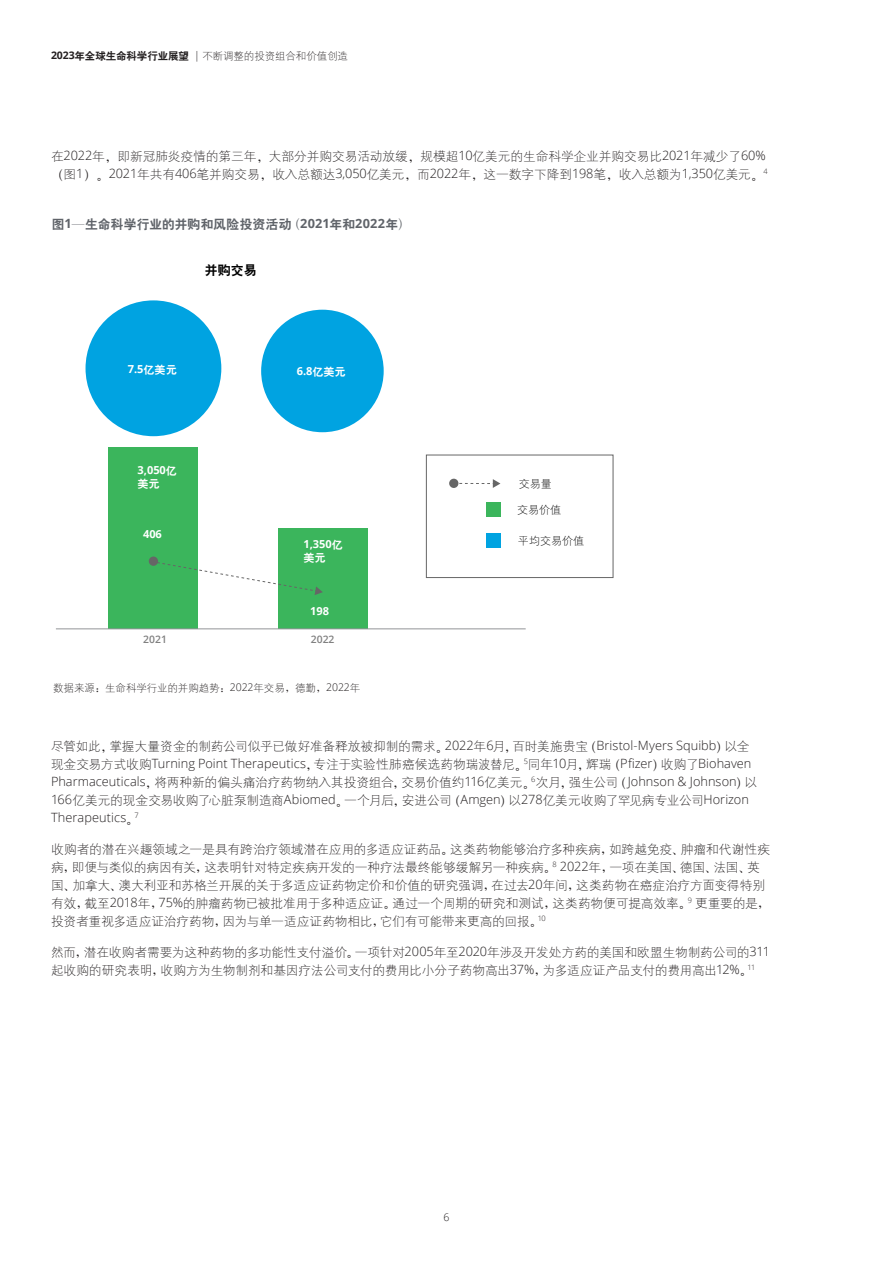
<style>
.page{position:relative;width:893px;height:1263px;background:#fff}
.page>*{position:absolute;margin:0;border:0;box-sizing:border-box;transform-origin:0 0}
.t1{font:12.9px "H Yb 2 gj";color:#000}
.t2{font:12.75px/18px "H Yg 1 gj";letter-spacing:-.01em;color:#231f20}
.t3{font:300 12.75px "Open Sans";color:#231f20}
.t4{font:12.75px "H Yb 2 gj";letter-spacing:.015em;color:#5f6369}
.t5{font:700 11.1px "Open Sans";color:#fff}
.t6{font:11.1px "H Yg 1 gj";color:#000}
.t7{font:11.1px "H Yb 2 gj";color:#fff}
.t8{font:10.5px "H Yg 1 gj";letter-spacing:-.01em;color:#231f20}
.t9{font:300 10.5px "Open Sans";color:#231f20}
.t10{font:600 10.35px "Open Sans";color:#808080}
.s1{font-family:"Open Sans";font-weight:700}
.s2{font-family:"H Yb 2 gj"}
.s3{font-family:"Open Sans";font-weight:300}
.s4{font-family:"H Ya 6 gj"}
.s5{font-family:"H Yb 2 gj";font-weight:400}
.s6{font-family:"H Yg 1 gj";font-weight:400}
.s7{font-family:"H Ya 6 gj";font-weight:400}
</style>
<div class="page">
<div style="left:426px;top:455px;width:187px;height:123px;border:1px solid #666"></div>
<div style="left:278px;top:528px;width:89px;height:101px;background:#3bb55c"></div>
<div style="left:109px;top:447px;width:89px;height:182px;background:#3bb55c"></div>
<hr style="left:56px;top:629px;width:470px;height:1px;background:#929497">
<div style="left:149px;top:556px;width:9px;height:10px;background:#666;border-radius:50%"></div>
<div style="left:449px;top:479px;width:9px;height:9px;background:#666;border-radius:50%"></div>
<svg style="left:153px;top:562px;width:170px;height:33px"></svg>
<svg style="left:455px;top:479px;width:45px;height:9px"></svg>
<div style="left:86px;top:300px;width:135px;height:136px;background:#00a3e1;border-radius:50%"></div>
<div style="left:261px;top:310px;width:123px;height:122px;background:#00a3e1;border-radius:50%"></div>
<div style="left:486px;top:533px;width:14px;height:15px;background:#00a3e1"></div>
<div style="left:486px;top:502px;width:14px;height:14px;background:#3bb55c"></div>
<p class="t8" style="left:51px;top:51px;width:298px"><span class="s1">2023</span><span class="s2">年全球生命科学行业展望</span> <span class="s3">|</span> 不断调整的投资组合和价值创造</p>
<p class="t2" style="left:51px;top:148px;width:718px">在<span class="s3">2022</span>年<span class="s4">，</span>即新冠肺炎疫情的第三年<span class="s4">，</span>大部分并购交易活动放缓<span class="s4">，</span>规模超<span class="s3">10</span>亿美元的生命科学企业并购交易比<span class="s3">2021</span>年减少了<span class="s3">60%</span><span class="s4">（</span>图<span class="s3">1</span><span class="s4">）。</span><span class="s3">2021</span>年共有<span class="s3">406</span>笔并购交易<span class="s4">，</span>收入总额达<span class="s3">3,050</span>亿美元<span class="s4">，</span>而<span class="s3">2022</span>年<span class="s4">，</span>这一数字下降到<span class="s3">198</span>笔<span class="s4">，</span>收入总额为<span class="s3">1,350</span>亿美元<span class="s4">。</span><sup>4</sup></p>
<p class="t4" style="left:52px;top:218px;width:360px">图<span class="s1">1</span><span class="s4">—</span>生命科学行业的并购和风险投资活动<span class="s4">（</span><span class="s1">2021</span>年和<span class="s1">2022</span>年<span class="s4">）</span></p>
<p class="t1" style="left:205px;top:264px;width:53px">并购交易</p>
<p class="t5" style="left:128px;top:361px;width:50px">7.5<span class="s5">亿美元</span></p>
<p class="t5" style="left:137px;top:462px;width:41px">3,050<span class="s5">亿</span></p>
<p class="t7" style="left:137px;top:478px;width:24px">美元</p>
<p class="t5" style="left:143px;top:526px;width:20px">406</p>
<p class="t5" style="left:297px;top:363px;width:50px">6.8<span class="s5">亿美元</span></p>
<p class="t5" style="left:303px;top:536px;width:41px">1,350<span class="s5">亿</span></p>
<p class="t7" style="left:303px;top:552px;width:24px">美元</p>
<p class="t5" style="left:310px;top:603px;width:20px">198</p>
<p class="t10" style="left:143px;top:633px;width:25px">2021</p>
<p class="t10" style="left:311px;top:633px;width:25px">2022</p>
<p class="t8" style="left:53px;top:682px;width:309px">数据来源<span class="s4">：</span>生命科学行业的并购趋势<span class="s4">：</span><span class="s3">2022</span>年交易<span class="s4">，</span>德勤<span class="s4">，</span><span class="s3">2022</span>年</p>
<p class="t6" style="left:519px;top:478px;width:35px">交易量</p>
<p class="t6" style="left:517px;top:504px;width:46px">交易价值</p>
<p class="t6" style="left:518px;top:535px;width:68px">平均交易价值</p>
<p class="t2" style="left:51px;top:738px;width:700px">尽管如此<span class="s4">，</span>掌握大量资金的制药公司似乎已做好准备释放被抑制的需求<span class="s4">。</span><span class="s3">2022</span>年<span class="s3">6</span>月<span class="s4">，</span>百时美施贵宝<span class="s4">（</span><span class="s3">Bristol-Myers Squibb</span><span class="s4">）</span>以全</p>
<p class="t3" style="left:51px;top:755px;width:702px"><span class="s6">现金交易方式收购</span>Turning Point Therapeutics<span class="s7">，</span><span class="s6">专注于实验性肺癌候选药物瑞波替尼</span><span class="s7">。</span><sup>5</sup><span class="s6">同年</span>10<span class="s6">月</span><span class="s7">，</span><span class="s6">辉瑞</span><span class="s7">（</span>Pfizer<span class="s7">）</span><span class="s6">收购了</span>Biohaven</p>
<p class="t2" style="left:51px;top:774px;width:708px"><span class="s3">Pharmaceuticals</span><span class="s4">，</span>将两种新的偏头痛治疗药物纳入其投资组合<span class="s4">，</span>交易价值约<span class="s3">116</span>亿美元<span class="s4">。</span><sup>6</sup>次月<span class="s4">，</span>强生公司<span class="s4">（</span><span class="s3">Johnson &amp; Johnson</span><span class="s4">）</span>以<br><span class="s3">166</span>亿美元的现金交易收购了心脏泵制造商<span class="s3">Abiomed</span><span class="s4">。</span>一个月后<span class="s4">，</span>安进公司<span class="s4">（</span><span class="s3">Amgen</span><span class="s4">）</span>以<span class="s3">278</span>亿美元收购了罕见病专业公司<span class="s3">Horizon</span></p>
<p class="t3" style="left:51px;top:809px;width:89px">Therapeutics<span class="s7">。</span><sup>7</sup></p>
<p class="t2" style="left:51px;top:840px;width:721px">收购者的潜在兴趣领域之一是具有跨治疗领域潜在应用的多适应证药品<span class="s4">。</span>这类药物能够治疗多种疾病<span class="s4">，</span>如跨越免疫<span class="s4">、</span>肿瘤和代谢性疾病<span class="s4">，</span>即便与类似的病因有关<span class="s4">，</span>这表明针对特定疾病开发的一种疗法最终能够缓解另一种疾病<span class="s4">。</span><sup>8</sup> <span class="s3">2022</span>年<span class="s4">，</span>一项在美国<span class="s4">、</span>德国<span class="s4">、</span>法国<span class="s4">、</span>英国<span class="s4">、</span>加拿大<span class="s4">、</span>澳大利亚和苏格兰开展的关于多适应证药物定价和价值的研究强调<span class="s4">，</span>在过去<span class="s3">20</span>年间<span class="s4">，</span>这类药物在癌症治疗方面变得特别有效<span class="s4">，</span>截至<span class="s3">2018</span>年<span class="s4">，</span><span class="s3">75%</span>的肿瘤药物已被批准用于多种适应证<span class="s4">。</span>通过一个周期的研究和测试<span class="s4">，</span>这类药物便可提高效率<span class="s4">。</span><sup>9</sup> 更重要的是<span class="s4">，</span>投资者重视多适应证治疗药物<span class="s4">，</span>因为与单一适应证药物相比<span class="s4">，</span>它们有可能带来更高的回报<span class="s4">。</span><sup>10</sup></p>
<p class="t2" style="left:51px;top:943px;width:720px">然而<span class="s4">，</span>潜在收购者需要为这种药物的多功能性支付溢价<span class="s4">。</span>一项针对<span class="s3">2005</span>年至<span class="s3">2020</span>年涉及开发处方药的美国和欧盟生物制药公司的<span class="s3">311</span>起收购的研究表明<span class="s4">，</span>收购方为生物制剂和基因疗法公司支付的费用比小分子药物高出<span class="s3">37%</span><span class="s4">，</span>为多适应证产品支付的费用高出<span class="s3">12%</span><span class="s4">。</span><sup>11</sup></p>
<p class="t9" style="left:443px;top:1210px;width:7px">6</p>
</div>
